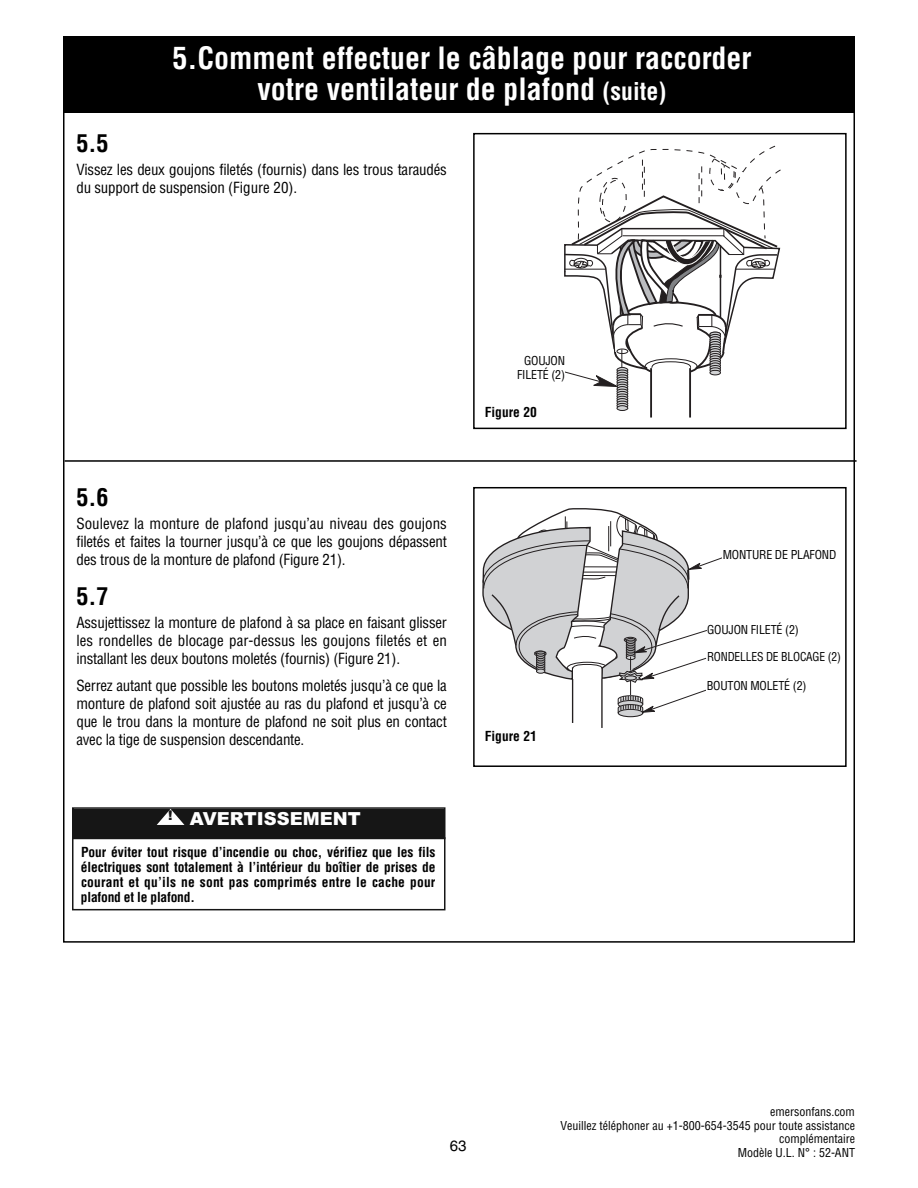
<style>
.page{position:relative;width:918px;height:1188px;background:#fff}
.page>*{position:absolute;margin:0;border:0;box-sizing:border-box;transform-origin:0 0}
.t1{font:700 condensed 30px/31.5px "Helvetica";color:#fff;text-align:center}
.t2{font:700 condensed 24px "Helvetica";color:#000}
.t3{font:900 18px "Arial";color:#fff}
.t4{font:condensed 15px/18px "Helvetica";letter-spacing:-.015em;color:#000;text-align:justify}
.t5{font:15px "Helvetica";color:#000}
.t6{font:700 condensed 13.5px/15px "Helvetica";letter-spacing:.005em;color:#000;text-align:justify}
.t7{font:condensed 13.5px/13.5px "Helvetica";color:#231f20}
.t8{font:condensed 12px/13.5px "Helvetica";color:#000;text-align:center}
.t9{font:condensed 12px "Helvetica";color:#000;scale:.96 1}
.s1{font-size:24px}
</style>
<div class="page">
<hr style="left:65px;top:460px;width:792px;height:2px;background:#000">
<div style="left:63px;top:36px;width:792px;height:76px;background:#000"></div>
<hr style="left:572px;top:667px;width:1px;height:56px;background:#231f20">
<hr style="left:601px;top:667px;width:2px;height:61px;background:#231f20">
<svg style="left:482px;top:508px;width:240px;height:210px"></svg>
<div style="left:473px;top:487px;width:374px;height:280px;border:2px solid #000"></div>
<hr style="left:650px;top:368px;width:2px;height:60px;background:#231f20">
<hr style="left:689px;top:368px;width:2px;height:60px;background:#231f20">
<svg style="left:650px;top:418px;width:41px;height:8px"></svg>
<div style="left:616px;top:384px;width:12px;height:6px;border:1px solid #231f20;border-radius:50%"></div>
<div style="left:616px;top:386px;width:12px;height:6px;border:1px solid #231f20;border-radius:50%"></div>
<div style="left:616px;top:389px;width:12px;height:5px;border:1px solid #231f20;border-radius:50%"></div>
<div style="left:616px;top:391px;width:12px;height:6px;border:1px solid #231f20;border-radius:50%"></div>
<div style="left:616px;top:393px;width:12px;height:6px;border:1px solid #231f20;border-radius:50%"></div>
<div style="left:616px;top:396px;width:12px;height:5px;border:1px solid #231f20;border-radius:50%"></div>
<div style="left:616px;top:398px;width:12px;height:6px;border:1px solid #231f20;border-radius:50%"></div>
<div style="left:616px;top:401px;width:12px;height:5px;border:1px solid #231f20;border-radius:50%"></div>
<div style="left:616px;top:403px;width:12px;height:6px;border:1px solid #231f20;border-radius:50%"></div>
<div style="left:617px;top:406px;width:11px;height:5px;background:#d1d2d4;border-radius:50%"></div>
<div style="left:616px;top:405px;width:12px;height:6px;border:1px solid #231f20;border-radius:50%"></div>
<svg style="left:564px;top:146px;width:217px;height:241px"></svg>
<div style="left:473px;top:133px;width:374px;height:296px;border:2px solid #000"></div>
<div style="left:72px;top:837px;width:374px;height:73px;border:2px solid #161616"></div>
<div style="left:74px;top:809px;width:370px;height:29px;background:#161616"></div>
<div style="left:72px;top:807px;width:374px;height:32px;border:2px solid #161616"></div>
<svg style="left:157px;top:809px;width:27px;height:16px"></svg>
<div style="left:482px;top:349px;width:83px;height:37px;background:#fff"></div>
<div style="left:707px;top:618px;width:136px;height:22px;background:#fff"></div>
<div style="left:707px;top:647px;width:137px;height:22px;background:#fff"></div>
<div style="left:707px;top:676px;width:136px;height:22px;background:#fff"></div>
<h1 class="t1" style="left:173px;top:43px;width:581px">5.Comment effectuer le câblage pour raccorder votre ventilateur de plafond <span class="s1">(suite)</span></h1>
<h2 class="t2" style="left:76px;top:130px;width:33px">5.5</h2>
<p class="t4" style="left:76px;top:161px;width:372px">Vissez les deux goujons filetés (fournis) dans les trous taraudés du support de suspension (Figure 20).</p>
<h2 class="t2" style="left:76px;top:484px;width:33px">5.6</h2>
<p class="t4" style="left:76px;top:515px;width:372px">Soulevez la monture de plafond jusqu’au niveau des goujons filetés et faites la tourner jusqu’à ce que les goujons dépassent des trous de la monture de plafond (Figure 21).</p>
<h2 class="t2" style="left:76px;top:583px;width:33px">5.7</h2>
<p class="t4" style="left:76px;top:614px;width:372px">Assujettissez la monture de plafond à sa place en faisant glisser les rondelles de blocage par-dessus les goujons filetés et en installant les deux boutons moletés (fournis) (Figure 21).</p>
<p class="t4" style="left:76px;top:677px;width:372px">Serrez autant que possible les boutons moletés jusqu’à ce que la monture de plafond soit ajustée au ras du plafond et jusqu’à ce que le trou dans la monture de plafond ne soit plus en contact avec la tige de suspension descendante.</p>
<p class="t3" style="left:168px;top:808px;width:194px"><sup>!</sup> AVERTISSEMENT</p>
<p class="t6" style="left:81px;top:845px;width:356px">Pour éviter tout risque d’incendie ou choc, vérifiez que les fils électriques sont totalement à l’intérieur du boîtier de prises de courant et qu’ils ne sont pas comprimés entre le cache pour plafond et le plafond.</p>
<p class="t7" style="left:504px;top:353px;width:62px">THREADED<br>STUDS (2)</p>
<p class="t6" style="left:485px;top:405px;width:54px">Figure 20</p>
<p class="t8" style="left:517px;top:354px;width:50px">GOUJON<br>FILETÉ (2)</p>
<p class="t6" style="left:485px;top:729px;width:54px">Figure 21</p>
<p class="t8" style="left:723px;top:548px;width:115px">MONTURE DE PLAFOND</p>
<p class="t7" style="left:727px;top:550px;width:88px">CEILING COVER</p>
<p class="t8" style="left:707px;top:623px;width:93px">GOUJON FILETÉ (2)</p>
<p class="t9" style="left:707px;top:650px;width:141px">RONDELLES DE BLOCAGE (2)</p>
<p class="t8" style="left:707px;top:679px;width:101px">BOUTON MOLETÉ (2)</p>
<p class="t7" style="left:712px;top:624px;width:123px">THREADED STUDS (2)</p>
<p class="t7" style="left:710px;top:651px;width:107px">LOCKWASHERS (2)</p>
<p class="t7" style="left:709px;top:682px;width:117px">KNURLED KNOBS (2)</p>
<p class="t5" style="left:450px;top:1140px;width:18px">63</p>
<p class="t8" style="left:560px;top:1106px;width:296px;text-align:right">emersonfans.com<br>Veuillez téléphoner au +1-800-654-3545 pour toute assistance complémentaire<br>Modèle U.L. N° : 52-ANT</p>
</div>
